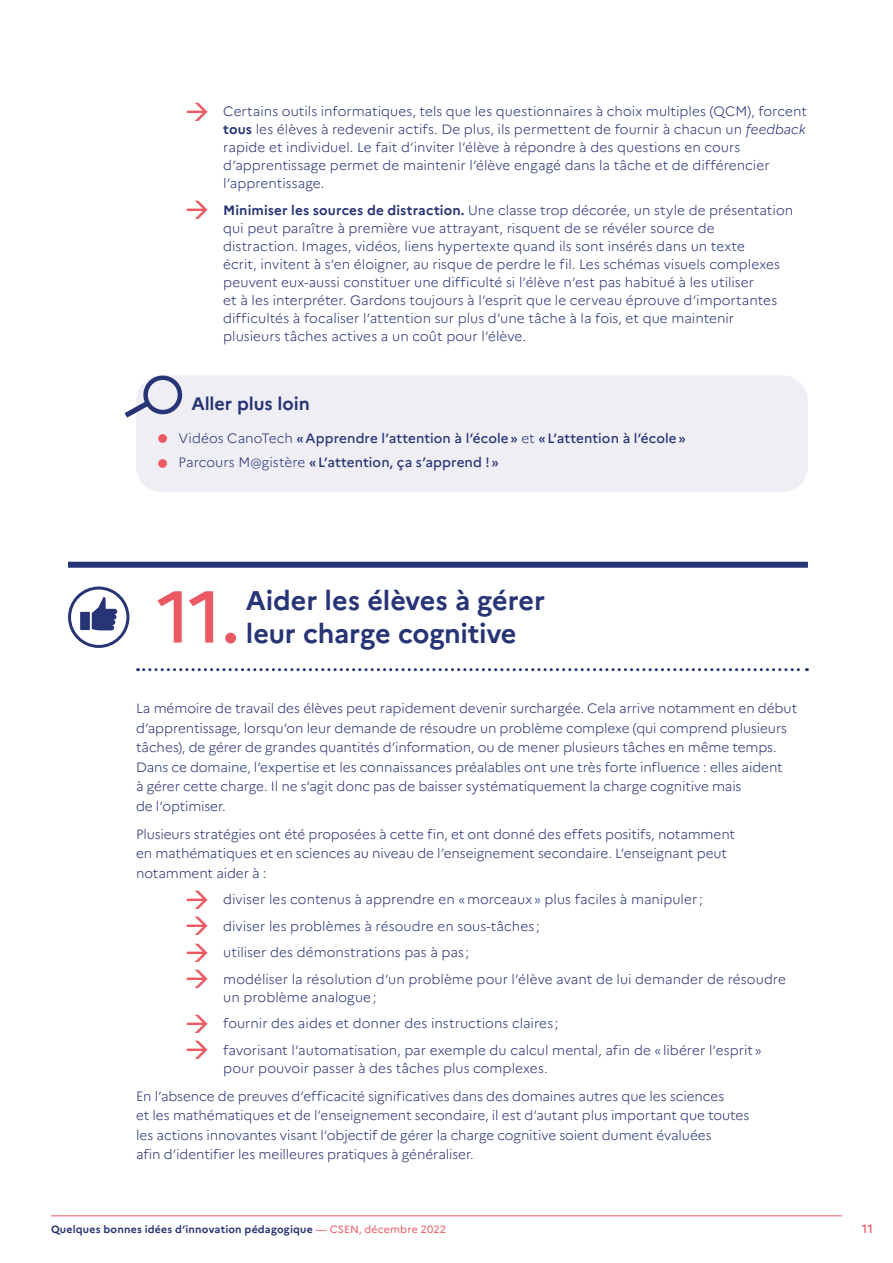
<style>
.page{position:relative;width:893px;height:1263px;background:#fff}
.page>*{position:absolute;margin:0;border:0;box-sizing:border-box;transform-origin:0 0}
.t1{font:500 73.35px "Marianne";color:#eb5a63}
.t2{font:700 27px/32.4px "Marianne";letter-spacing:-.005em;color:#273475}
.t3{font:700 18px "Marianne";letter-spacing:-.005em;color:#273475}
.t4{font:300 13.5px/18px "Marianne";letter-spacing:-.005em;color:#273475}
.t5{font:500 13.5px "Marianne";letter-spacing:.005em;color:#273475}
.t6{font:500 12px "Marianne";color:#eb5a63}
.t7{font:700 10.5px "Marianne";letter-spacing:.02em;color:#273475}
.s1{color:#eb5a63}
.s2{font-weight:700}
.s3{font-style:italic}
.s4{font-weight:300}
.s5{font-weight:400;color:#eb5a63}
</style>
<div class="page">
<hr style="left:51px;top:1215px;width:791px;height:1px;background:#eb5a63">
<div style="left:68px;top:562px;width:740px;height:6px;background:#273475"></div>
<svg style="left:138px;top:668px;width:669px;height:3px"></svg>
<div style="left:125px;top:375px;width:683px;height:117px;background:#efeef5"></div>
<svg style="left:70px;top:588px;width:58px;height:58px"></svg>
<div style="left:68px;top:586px;width:61px;height:62px;border:3px solid #273475;border-radius:50%"></div>
<svg style="left:80px;top:596px;width:37px;height:34px"></svg>
<p class="t4" style="left:223px;top:103px;width:585px;text-indent:-38px"><span class="s1">→</span> Certains outils informatiques, tels que les questionnaires à choix multiples (QCM), forcent <span class="s2">tous</span> les élèves à redevenir actifs. De plus, ils permettent de fournir à chacun un <span class="s3">feedback </span>rapide et individuel. Le fait d’inviter l’élève à répondre à des questions en cours d’apprentissage permet de maintenir l’élève engagé dans la tâche et de différencier l’apprentissage.</p>
<p class="t4" style="left:223px;top:201px;width:571px;text-indent:-38px"><span class="s1">→</span> <span class="s2">Minimiser les sources de distraction.</span> Une classe trop décorée, un style de présentation qui peut paraître à première vue attrayant, risquent de se révéler source de<br>distraction. Images, vidéos, liens hypertexte quand ils sont insérés dans un texte<br>écrit, invitent à s’en éloigner, au risque de perdre le fil. Les schémas visuels complexes peuvent eux‑aussi constituer une difficulté si l’élève n’est pas habitué à les utiliser<br>et à les interpréter. Gardons toujours à l’esprit que le cerveau éprouve d’importantes difficultés à focaliser l’attention sur plus d’une tâche à la fois, et que maintenir plusieurs tâches actives a un coût pour l’élève.</p>
<h3 class="t3" style="left:191px;top:393px;width:120px">Aller plus loin</h3>
<p class="t5" style="left:157px;top:430px;width:530px"><span class="s1">●</span> <span class="s4">Vidéos CanoTech</span> «Apprendre l’attention à l’école» <span class="s4">et</span> «L’attention à l’école»</p>
<p class="t5" style="left:157px;top:454px;width:343px"><span class="s1">●</span> <span class="s4">Parcours M@gistère</span> «L’attention, ça s’apprend !»</p>
<h1 class="t1" style="left:157px;top:572px;width:85px">11.</h1>
<h2 class="t2" style="left:246px;top:584px;width:301px">Aider les élèves à gérer leur charge cognitive</h2>
<p class="t4" style="left:136px;top:699px;width:663px;line-height:19.5px">La mémoire de travail des élèves peut rapidement devenir surchargée. Cela arrive notamment en début d’apprentissage, lorsqu’on leur demande de résoudre un problème complexe (qui comprend plusieurs tâches), de gérer de grandes quantités d’information, ou de mener plusieurs tâches en même temps.<br>Dans ce domaine, l’expertise et les connaissances préalables ont une très forte influence : elles aident<br>à gérer cette charge. Il ne s’agit donc pas de baisser systématiquement la charge cognitive mais<br>de l’optimiser.</p>
<p class="t4" style="left:136px;top:824px;width:601px;line-height:19.5px">Plusieurs stratégies ont été proposées à cette fin, et ont donné des effets positifs, notamment en mathématiques et en sciences au niveau de l’enseignement secondaire. L’enseignant peut notamment aider à :</p>
<p class="t4" style="left:185px;top:890px;width:519px"><span class="s1">→</span> diviser les contenus à apprendre en «morceaux» plus faciles à manipuler;</p>
<p class="t4" style="left:185px;top:917px;width:356px"><span class="s1">→</span> diviser les problèmes à résoudre en sous-tâches ;</p>
<p class="t4" style="left:185px;top:943px;width:286px"><span class="s1">→</span> utiliser des démonstrations pas à pas ;</p>
<p class="t4" style="left:223px;top:970px;width:564px;text-indent:-38px"><span class="s1">→</span> modéliser la résolution d’un problème pour l’élève avant de lui demander de résoudre un problème analogue;</p>
<p class="t4" style="left:185px;top:1014px;width:375px"><span class="s1">→</span> fournir des aides et donner des instructions claires ;</p>
<p class="t4" style="left:223px;top:1041px;width:540px;text-indent:-38px"><span class="s1">→</span> favorisant l’automatisation, par exemple du calcul mental, afin de «libérer l’esprit» pour pouvoir passer à des tâches plus complexes.</p>
<p class="t4" style="left:136px;top:1086px;width:615px;line-height:19.5px">En l’absence de preuves d’efficacité significatives dans des domaines autres que les sciences<br>et les mathématiques et de l’enseignement secondaire, il est d’autant plus important que toutes les actions innovantes visant l’objectif de gérer la charge cognitive soient dument évaluées<br>afin d’identifier les meilleures pratiques à généraliser.</p>
<p class="t7" style="left:51px;top:1223px;width:397px">Quelques bonnes idées d’innovation pédagogique <span class="s5">— CSEN, décembre 2022</span></p>
<p class="t6" style="left:862px;top:1221px;width:13px">11</p>
</div>
